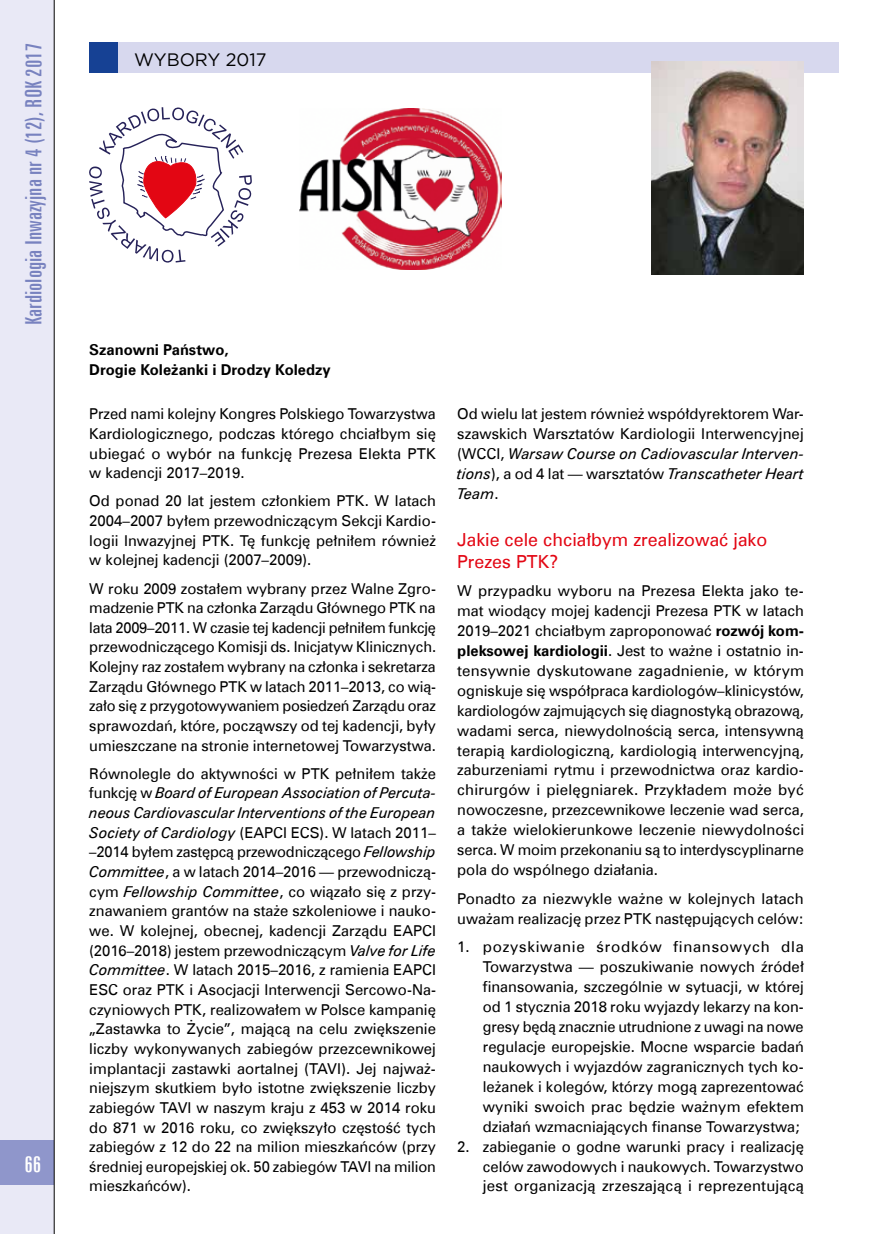
<style>
.page{position:relative;width:872px;height:1234px;background:#fff}
.page>*{position:absolute;margin:0;border:0;box-sizing:border-box;transform-origin:0 0}
.t1{font:22.5px "Zurich X Cn EU";color:#7882bf;scale:1.07 1}
.t2{font:22.5px "Zurich X Cn EU";color:#fff;scale:1.07 1}
.t3{font:18px/21.5px "Zurich EU";color:#e30613}
.t4{font:18px "Gotham";color:#000}
.t5{font:15px/19.6px "Zurich EU";color:#000;text-align:justify}
.t6{font:700 15px/19.5px "Zurich EU";color:#000}
.s1{font-style:italic}
.s2{font-weight:700}
</style>
<div class="page">
<div style="left:0;top:0;width:54px;height:1233px;background:#e9e9f6"></div>
<div style="left:0;top:1140px;width:54px;height:44px;background:#8f96cb"></div>
<hr style="left:54px;top:0;width:1px;height:1233px;background:#000">
<div style="left:89px;top:43px;width:749px;height:30px;background:#d7d8ee"></div>
<div style="left:89px;top:43px;width:28px;height:30px;background:#164194"></div>
<svg style="left:89px;top:107px;width:163px;height:156px"></svg>
<img style="left:300px;top:109px;width:201px;height:160px">
<img style="left:651px;top:62px;width:152px;height:212px">
<h1 class="t1" style="left:20px;top:325px;width:265px;rotate:-90deg">Kardiologia Inwazyjna nr 4 (12), ROK 2017</h1>
<p class="t4" style="left:134px;top:48px;width:134px">WYBORY 2017</p>
<p class="t6" style="left:89px;top:340px;width:243px">Szanowni Państwo,<br>Drogie Koleżanki i Drodzy Koledzy</p>
<p class="t5" style="left:89px;top:404px;width:348px">Przed nami kolejny Kongres Polskiego Towarzystwa Kardiologicznego, podczas którego chciałbym się ubiegać o wybór na funkcję Prezesa Elekta PTK w kadencji 2017–2019.</p>
<p class="t5" style="left:89px;top:491px;width:348px">Od ponad 20 lat jestem członkiem PTK. W latach 2004–2007 byłem przewodniczącym Sekcji Kardio&shy;logii Inwazyjnej PTK. Tę funkcję pełniłem również w kolejnej kadencji (2007–2009).</p>
<p class="t5" style="left:89px;top:578px;width:348px">W roku 2009 zostałem wybrany przez Walne Zgro&shy;madzenie PTK na członka Zarządu Głównego PTK na lata 2009–2011. W czasie tej kadencji pełniłem funkcję przewodniczącego Komisji ds. Inicjatyw Klinicznych.<br>Kolejny raz zostałem wybrany na członka i sekretarza Zarządu Głównego PTK w latach 2011–2013, co wią&shy;zało się z przygotowywaniem posiedzeń Zarządu oraz sprawozdań, które, począwszy od tej kadencji, były umieszczane na stronie internetowej Towarzystwa.</p>
<p class="t5" style="left:89px;top:763px;width:348px">Równolegle do aktywności w PTK pełniłem także funkcję w <span class="s1">Board of European Association of Percuta&shy;neous Cardiovascular Interventions of the European Society of Cardiology</span> (EAPCI ECS). W latach 2011– –2014 byłem zastępcą przewodniczącego <span class="s1">Fellowship Committee</span>, a w latach 2014–2016 — przewodniczą&shy;cym <span class="s1">Fellowship Committee</span>, co wiązało się z przy&shy;znawaniem grantów na staże szkoleniowe i nauko&shy;we. W kolejnej, obecnej, kadencji Zarządu EAPCI (2016–2018) jestem przewodniczącym <span class="s1">Valve for Life Committee</span>. W latach 2015–2016, z ramienia EAPCI ESC oraz PTK i Asocjacji Interwencji Sercowo-Na&shy;czyniowych PTK, realizowałem w Polsce kampanię „Zastawka to Życie”, mającą na celu zwiększenie liczby wykonywanych zabiegów przezcewnikowej implantacji zastawki aortalnej (TAVI). Jej najważ&shy;niejszym skutkiem było istotne zwiększenie liczby zabiegów TAVI w naszym kraju z 453 w 2014 roku do 871 w 2016 roku, co zwiększyło częstość tych zabiegów z 12 do 22 na milion mieszkańców (przy średniej europejskiej ok. 50 zabiegów TAVI na milion mieszkańców).</p>
<h1 class="t2" style="left:24px;top:1150px;width:17px">66</h1>
<p class="t5" style="left:457px;top:404px;width:348px">Od wielu lat jestem również współdyrektorem War&shy;szawskich Warsztatów Kardiologii Interwencyjnej (WCCI, <span class="s1">Warsaw Course on Cadiovascular Interven&shy;tions</span>), a od 4 lat — warsztatów <span class="s1">Transcatheter Heart Team</span>.</p>
<p class="t3" style="left:457px;top:528px;width:311px">Jakie cele chciałbym zrealizować jako<br>Prezes PTK?</p>
<p class="t5" style="left:457px;top:580px;width:348px">W przypadku wyboru na Prezesa Elekta jako te&shy;mat wiodący mojej kadencji Prezesa PTK w latach 2019–2021 chciałbym zaproponować <span class="s2">rozwój kom&shy;pleksowej kardiologii</span>. Jest to ważne i ostatnio in&shy;tensywnie dyskutowane zagadnienie, w którym ogniskuje się współpraca kardiologów–klinicystów, kardiologów zajmujących się diagnostyką obrazową, wadami serca, niewydolnością serca, intensywną terapią kardiologiczną, kardiologią interwencyjną, zaburzeniami rytmu i przewodnictwa oraz kardio&shy;chirurgów i pielęgniarek. Przykładem może być nowoczesne, przezcewnikowe leczenie wad serca, a także wielokierunkowe leczenie niewydolności serca. W moim przekonaniu są to interdyscyplinarne pola do wspólnego działania.</p>
<p class="t5" style="left:457px;top:888px;width:348px">Ponadto za niezwykle ważne w kolejnych latach uważam realizację przez PTK następujących celów:</p>
<p class="t5" style="left:483px;top:936px;width:323px;text-indent:-26px">1. pozyskiwanie środków finansowych dla Towarzystwa — poszukiwanie nowych źródeł finansowania, szczególnie w sytuacji, w której od 1 stycznia 2018 roku wyjazdy lekarzy na kon&shy;gresy będą znacznie utrudnione z uwagi na nowe regulacje europejskie. Mocne wsparcie badań naukowych i wyjazdów zagranicznych tych ko&shy;leżanek i kolegów, którzy mogą zaprezentować wyniki swoich prac będzie ważnym efektem działań wzmacniających finanse Towarzystwa;</p>
<p class="t5" style="left:483px;top:1135px;width:323px;text-indent:-26px">2. zabieganie o godne warunki pracy i realizację celów zawodowych i naukowych. Towarzystwo jest organizacją zrzeszającą i reprezentującą</p>
</div>
